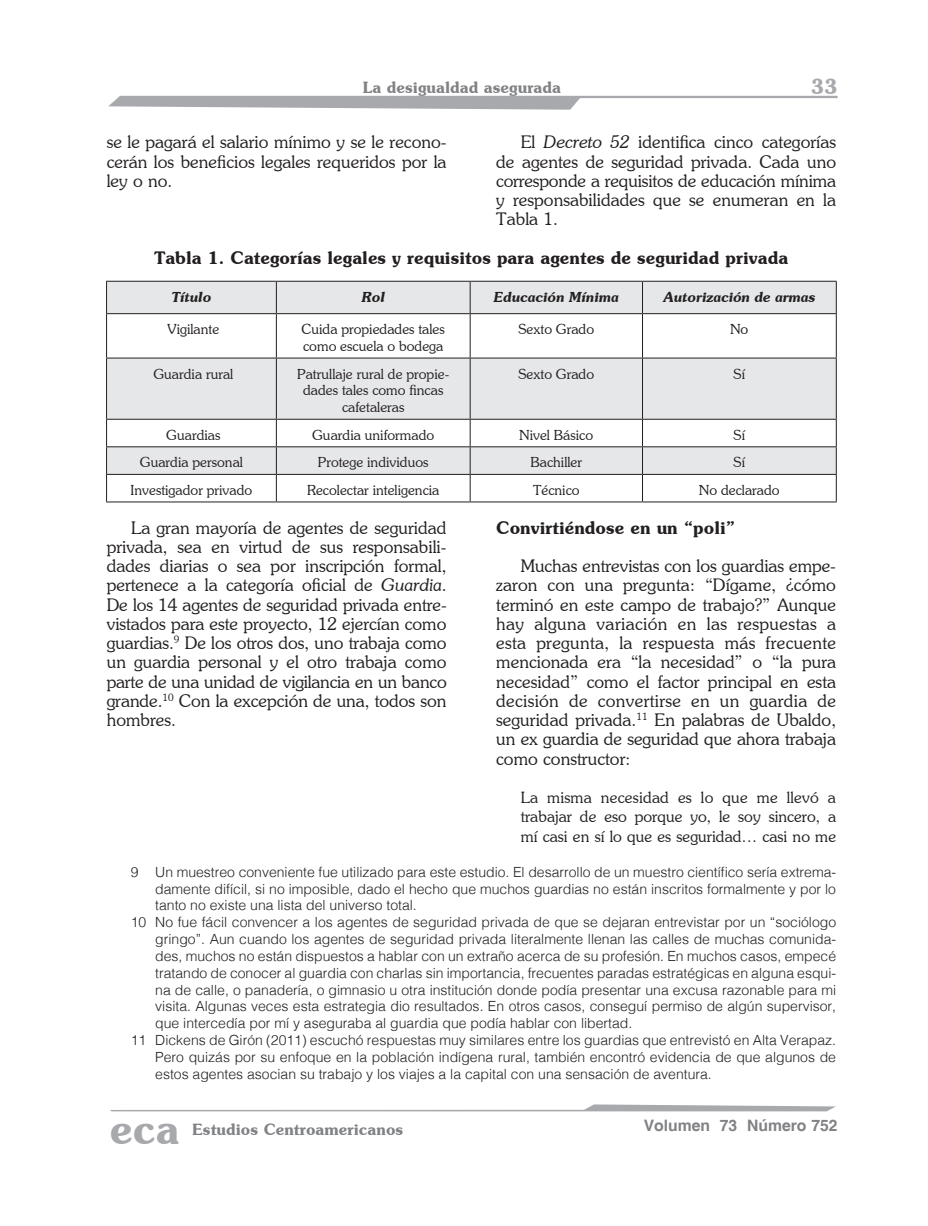
<style>
.page{position:relative;width:928px;height:1226px;background:#fff}
.page>*{position:absolute;margin:0;border:0;box-sizing:border-box;transform-origin:0 0}
.t1{font:600 42px "Souvenir IT Cby BT";color:#a8a9ad}
.t2{font:600 21px "Souvenir IT Cby BT";color:#a8a9ad}
.t3{font:300 17.5px/19.2px "Souvenir IT Cby BT";color:#231f20;text-align:justify}
.t4{font:600 17.5px "Souvenir IT Cby BT";color:#231f20}
.t5{font:300 15.75px/19.2px "Souvenir IT Cby BT";color:#231f20;text-align:justify}
.t6{font:600 15.75px "Souvenir IT Cby BT";color:#808285}
.t7{font:700 15.75px "Helvetica";color:#808285}
.t8{font:300 14px "Helvetica";color:#231f20}
.t9{font:300 14px/16.8px "Souvenir IT Cby BT";color:#231f20}
.t10{font:italic 600 14px "Souvenir IT Cby BT";color:#231f20}
.s1{font-style:italic}
</style>
<div class="page">
<svg style="left:108px;top:96px;width:729px;height:14px"></svg>
<svg style="left:110px;top:1104px;width:726px;height:7px"></svg>
<svg style="left:107px;top:282px;width:729px;height:192px;fill:#e6e7e9"></svg>
<hr style="left:106px;top:281px;width:170px;height:1px;background:#231f20">
<hr style="left:106px;top:282px;width:1px;height:31px;background:#231f20">
<hr style="left:276px;top:281px;width:194px;height:1px;background:#231f20">
<hr style="left:276px;top:282px;width:1px;height:31px;background:#231f20">
<hr style="left:470px;top:281px;width:172px;height:1px;background:#231f20">
<hr style="left:470px;top:282px;width:1px;height:31px;background:#231f20">
<hr style="left:642px;top:281px;width:194px;height:1px;background:#231f20">
<hr style="left:642px;top:282px;width:1px;height:31px;background:#231f20">
<hr style="left:836px;top:282px;width:1px;height:31px;background:#231f20">
<hr style="left:106px;top:313px;width:170px;height:1px;background:#231f20">
<hr style="left:106px;top:314px;width:1px;height:43px;background:#231f20">
<hr style="left:276px;top:313px;width:194px;height:1px;background:#231f20">
<hr style="left:276px;top:314px;width:1px;height:43px;background:#231f20">
<hr style="left:470px;top:313px;width:172px;height:1px;background:#231f20">
<hr style="left:470px;top:314px;width:1px;height:43px;background:#231f20">
<hr style="left:642px;top:313px;width:194px;height:1px;background:#231f20">
<hr style="left:642px;top:314px;width:1px;height:43px;background:#231f20">
<hr style="left:836px;top:314px;width:1px;height:43px;background:#231f20">
<hr style="left:106px;top:357px;width:170px;height:1px;background:#231f20">
<hr style="left:106px;top:358px;width:1px;height:61px;background:#231f20">
<hr style="left:276px;top:357px;width:194px;height:1px;background:#231f20">
<hr style="left:276px;top:358px;width:1px;height:61px;background:#231f20">
<hr style="left:470px;top:357px;width:172px;height:1px;background:#231f20">
<hr style="left:470px;top:358px;width:1px;height:61px;background:#231f20">
<hr style="left:642px;top:357px;width:194px;height:1px;background:#231f20">
<hr style="left:642px;top:358px;width:1px;height:61px;background:#231f20">
<hr style="left:836px;top:358px;width:1px;height:61px;background:#231f20">
<hr style="left:106px;top:419px;width:170px;height:1px;background:#231f20">
<hr style="left:276px;top:419px;width:194px;height:1px;background:#231f20">
<hr style="left:470px;top:419px;width:172px;height:1px;background:#231f20">
<hr style="left:642px;top:419px;width:194px;height:1px;background:#231f20">
<hr style="left:106px;top:446px;width:170px;height:1px;background:#231f20">
<hr style="left:276px;top:446px;width:194px;height:1px;background:#231f20">
<hr style="left:470px;top:446px;width:172px;height:1px;background:#231f20">
<hr style="left:642px;top:446px;width:194px;height:1px;background:#231f20">
<hr style="left:106px;top:474px;width:170px;height:1px;background:#231f20">
<svg style="left:106px;top:419px;width:1px;height:82px"></svg>
<hr style="left:276px;top:474px;width:194px;height:1px;background:#231f20">
<svg style="left:276px;top:419px;width:1px;height:82px"></svg>
<hr style="left:470px;top:474px;width:172px;height:1px;background:#231f20">
<svg style="left:470px;top:419px;width:1px;height:82px"></svg>
<hr style="left:642px;top:474px;width:194px;height:1px;background:#231f20">
<svg style="left:642px;top:419px;width:1px;height:82px"></svg>
<svg style="left:836px;top:419px;width:1px;height:82px"></svg>
<hr style="left:106px;top:501px;width:170px;height:1px;background:#231f20">
<hr style="left:276px;top:501px;width:194px;height:1px;background:#231f20">
<hr style="left:470px;top:501px;width:172px;height:1px;background:#231f20">
<hr style="left:642px;top:501px;width:194px;height:1px;background:#231f20">
<p class="t6" style="left:363px;top:77px;width:200px">La desigualdad asegurada</p>
<h2 class="t2" style="left:811px;top:73px;width:28px">33</h2>
<p class="t3" style="left:107px;top:132px;width:341px">se le pagará el salario mínimo y se le recono&shy;cerán los beneficios legales requeridos por la ley o no.</p>
<p class="t3" style="left:496px;top:132px;width:341px;text-indent:24px">El <span class="s1">Decreto 52</span> identifica cinco categorías de agentes de seguridad privada. Cada uno corresponde a requisitos de educación mínima y responsabilidades que se enumeran en la Tabla 1.</p>
<p class="t4" style="left:155px;top:247px;width:635px">Tabla 1. Categorías legales y requisitos para agentes de seguridad privada</p>
<p class="t10" style="left:172px;top:288px;width:41px">Título</p>
<p class="t10" style="left:362px;top:288px;width:25px">Rol</p>
<p class="t10" style="left:494px;top:288px;width:126px">Educación Mínima</p>
<p class="t10" style="left:663px;top:288px;width:154px">Autorización de armas</p>
<p class="t9" style="left:167px;top:321px;width:53px">Vigilante</p>
<p class="t9" style="left:302px;top:321px;width:145px">Cuida propiedades tales como escuela o bodega</p>
<p class="t9" style="left:518px;top:321px;width:77px">Sexto Grado</p>
<p class="t9" style="left:730px;top:321px;width:19px">No</p>
<p class="t9" style="left:153px;top:365px;width:81px">Guardia rural</p>
<p class="t9" style="left:297px;top:365px;width:153px;text-align:center">Patrullaje rural de propie&shy;dades tales como fincas cafetaleras</p>
<p class="t9" style="left:518px;top:365px;width:77px">Sexto Grado</p>
<p class="t9" style="left:733px;top:365px;width:13px">Sí</p>
<p class="t9" style="left:166px;top:426px;width:56px">Guardias</p>
<p class="t9" style="left:312px;top:426px;width:124px">Guardia uniformado</p>
<p class="t9" style="left:519px;top:426px;width:75px">Nivel Básico</p>
<p class="t9" style="left:733px;top:426px;width:13px">Sí</p>
<p class="t9" style="left:140px;top:454px;width:105px">Guardia personal</p>
<p class="t9" style="left:318px;top:454px;width:112px">Protege individuos</p>
<p class="t9" style="left:530px;top:454px;width:53px">Bachiller</p>
<p class="t9" style="left:733px;top:454px;width:13px">Sí</p>
<p class="t9" style="left:131px;top:481px;width:123px">Investigador privado</p>
<p class="t9" style="left:307px;top:481px;width:134px">Recolectar inteligencia</p>
<p class="t9" style="left:533px;top:481px;width:48px">Técnico</p>
<p class="t9" style="left:699px;top:481px;width:82px">No declarado</p>
<p class="t3" style="left:107px;top:517px;width:341px;text-indent:25px">La gran mayoría de agentes de seguridad privada, sea en virtud de sus responsabili&shy;dades diarias o sea por inscripción formal, pertenece a la categoría oficial de <span class="s1">Guardia</span>.<br>De los 14 agentes de seguridad privada entre&shy;vistados para este proyecto, 12 ejercían como guardias.<sup>9</sup> De los otros dos, uno trabaja como un guardia personal y el otro trabaja como parte de una unidad de vigilancia en un banco grande.<sup>10</sup> Con la excepción de una, todos son hombres.</p>
<p class="t4" style="left:496px;top:516px;width:240px">Convirtiéndose en un “poli”</p>
<p class="t3" style="left:496px;top:556px;width:341px;text-indent:24px">Muchas entrevistas con los guardias empe&shy;zaron con una pregunta: “Dígame, ¿cómo terminó en este campo de trabajo?” Aunque hay alguna variación en las respuestas a esta pregunta, la respuesta más frecuente mencionada era “la necesidad” o “la pura necesidad” como el factor principal en esta decisión de convertirse en un guardia de seguridad privada.<sup>11</sup> En palabras de Ubaldo, un ex guardia de seguridad que ahora trabaja como constructor:</p>
<p class="t5" style="left:521px;top:787px;width:317px">La misma necesidad es lo que me llevó a trabajar de eso porque yo, le soy sincero, a mí casi en sí lo que es seguridad… casi no me</p>
<p class="t8" style="left:131px;top:859px;width:707px">9 Un muestreo conveniente fue utilizado para este estudio. El desarrollo de un muestro científico sería extrema-</p>
<p class="t8" style="left:155px;top:876px;width:682px">damente difícil, si no imposible, dado el hecho que muchos guardias no están inscritos formalmente y por lo</p>
<p class="t8" style="left:155px;top:893px;width:263px">tanto no existe una lista del universo total.</p>
<p class="t8" style="left:131px;top:910px;width:707px">10 No fue fácil convencer a los agentes de seguridad privada de que se dejaran entrevistar por un “sociólogo</p>
<p class="t8" style="left:155px;top:927px;width:682px">gringo”. Aun cuando los agentes de seguridad privada literalmente llenan las calles de muchas comunida-</p>
<p class="t8" style="left:155px;top:943px;width:682px">des, muchos no están dispuestos a hablar con un extraño acerca de su profesión. En muchos casos, empecé</p>
<p class="t8" style="left:155px;top:960px;width:682px">tratando de conocer al guardia con charlas sin importancia, frecuentes paradas estratégicas en alguna esqui-</p>
<p class="t8" style="left:155px;top:977px;width:682px">na de calle, o panadería, o gimnasio u otra institución donde podía presentar una excusa razonable para mi</p>
<p class="t8" style="left:155px;top:994px;width:682px">visita. Algunas veces esta estrategia dio resultados. En otros casos, conseguí permiso de algún supervisor,</p>
<p class="t8" style="left:155px;top:1011px;width:478px">que intercedía por mí y aseguraba al guardia que podía hablar con libertad.</p>
<p class="t8" style="left:131px;top:1027px;width:707px">11 Dickens de Girón (2011) escuchó respuestas muy similares entre los guardias que entrevistó en Alta Verapaz.</p>
<p class="t8" style="left:155px;top:1044px;width:682px">Pero quizás por su enfoque en la población indígena rural, también encontró evidencia de que algunos de</p>
<p class="t8" style="left:155px;top:1061px;width:558px">estos agentes asocian su trabajo y los viajes a la capital con una sensación de aventura.</p>
<h1 class="t1" style="left:110px;top:1102px;width:71px">eca</h1>
<p class="t6" style="left:192px;top:1119px;width:213px">Estudios Centroamericanos</p>
<p class="t7" style="left:643px;top:1115px;width:195px">Volumen 73 Número 752</p>
</div>
